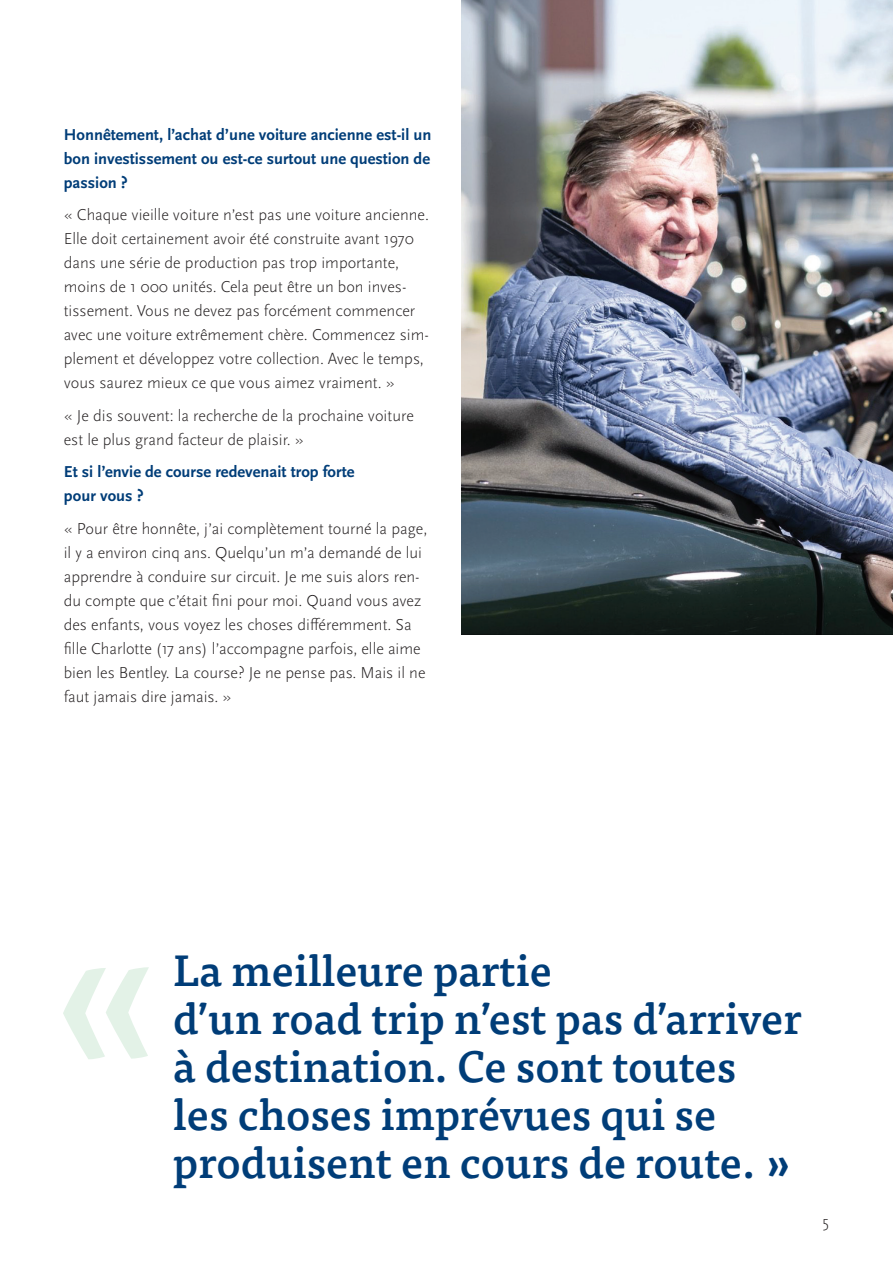
<style>
.page{position:relative;width:893px;height:1263px;background:#fff}
.page>*{position:absolute;margin:0;border:0;box-sizing:border-box;transform-origin:0 0}
.t1{font:225px "Tisa Pro";color:#e3f2e7}
.t2{font:500 43.5px/48px "Tisa Pro";color:#003d78}
.t3{font:300 16.5px/24px "Scala Sans Pro";color:#231f20}
.t4{font:700 16.5px/24px "Scala Sans Pro";color:#003d78;text-align:justify}
</style>
<div class="page">
<img style="left:461px;top:0;width:432px;height:635px">
<p class="t4" style="left:64px;top:122px;width:369px">Honnêtement, l’achat d’une voiture ancienne est-il un bon investissement ou est-ce surtout une question de passion ?</p>
<p class="t3" style="left:64px;top:203px;width:367px">« Chaque vieille voiture n’est pas une voiture ancienne.<br>Elle doit certainement avoir été construite avant 1970 dans une série de production pas trop importante, moins de 1 000 unités. Cela peut être un bon inves&shy;tissement. Vous ne devez pas forcément commencer avec une voiture extrêmement chère. Commencez sim&shy;plement et développez votre collection. Avec le temps, vous saurez mieux ce que vous aimez vraiment. »</p>
<p class="t3" style="left:64px;top:403px;width:352px">« Je dis souvent: la recherche de la prochaine voiture est le plus grand facteur de plaisir. »</p>
<p class="t4" style="left:64px;top:460px;width:292px">Et si l’envie de course redevenait trop forte pour vous ?</p>
<p class="t3" style="left:64px;top:516px;width:365px">« Pour être honnête, j’ai complètement tourné la page, il y a environ cinq ans. Quelqu’un m’a demandé de lui apprendre à conduire sur circuit. Je me suis alors ren&shy;du compte que c’était fini pour moi. Quand vous avez des enfants, vous voyez les choses différemment. Sa fille Charlotte (17 ans) l’accompagne parfois, elle aime bien les Bentley. La course? Je ne pense pas. Mais il ne faut jamais dire jamais. »</p>
<h2 class="t1" style="left:47px;top:825px;width:123px">«</h2>
<p class="t2" style="left:173px;top:944px;width:630px">La meilleure partie<br>d’un road trip n’est pas d’arriver à destination. Ce sont toutes les choses imprévues qui se produisent en cours de route. »</p>
<p class="t3" style="left:823px;top:1209px;width:8px">5</p>
</div>
